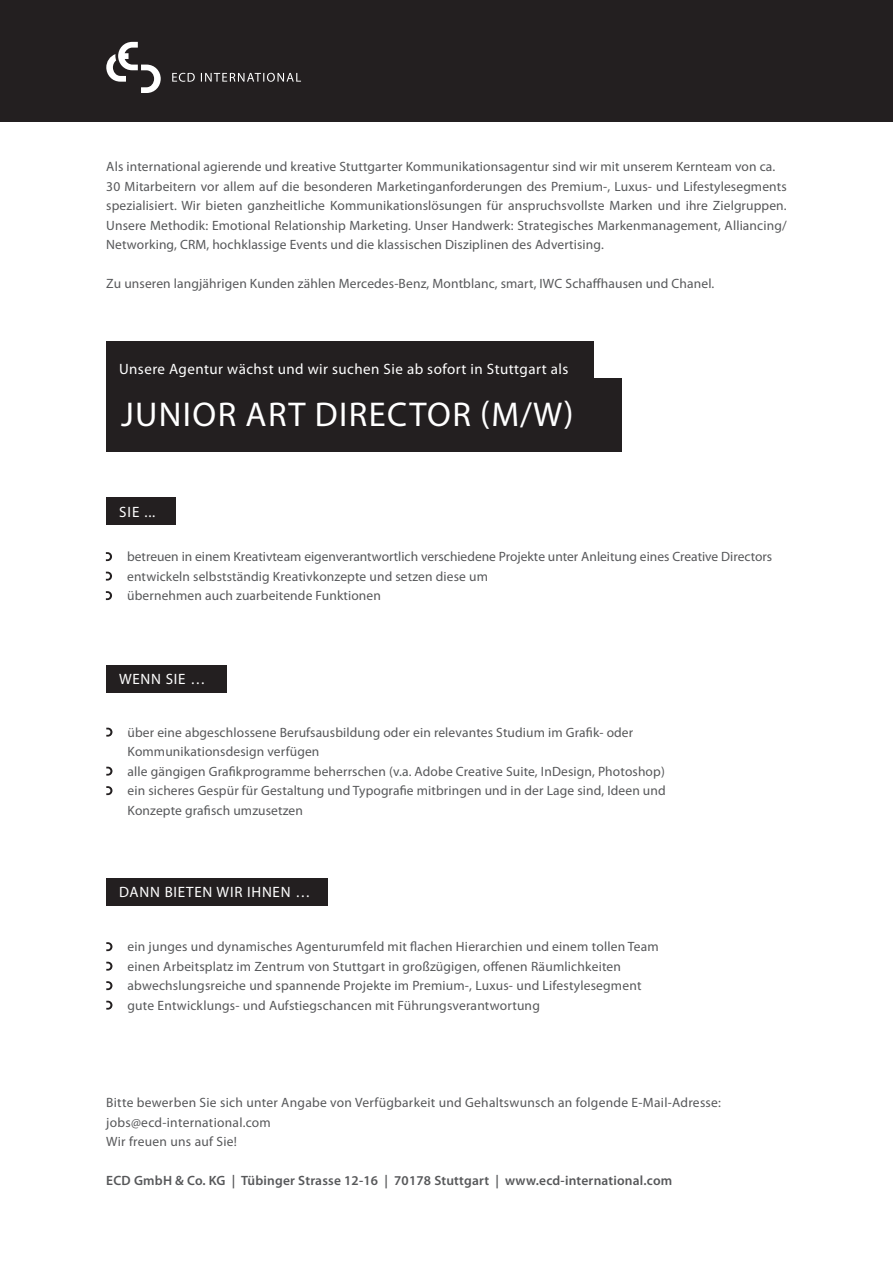
<style>
.page{position:relative;width:893px;height:1263px;background:#fff}
.page>*{position:absolute;margin:0;border:0;box-sizing:border-box;transform-origin:0 0}
.t1{font:34.5px "Myriad Pro";letter-spacing:.04em;color:#fff}
.t2{font:15px "Myriad Pro";letter-spacing:.03em;color:#fff}
.t3{font:15px "Myriad Pro";letter-spacing:.05em;color:#fff}
.t4{font:13.5px/19.5px "Myriad Pro";letter-spacing:.01em;color:#57585a}
.t5{font:600 13.5px "Myriad Pro";letter-spacing:.015em;color:#57585a}
</style>
<div class="page">
<div style="left:0;top:0;width:893px;height:121px;background:#231f20"></div>
<svg style="left:106px;top:552px;width:6px;height:9px"></svg>
<svg style="left:106px;top:572px;width:6px;height:9px"></svg>
<svg style="left:106px;top:591px;width:6px;height:9px"></svg>
<svg style="left:106px;top:728px;width:6px;height:9px"></svg>
<svg style="left:106px;top:767px;width:6px;height:9px"></svg>
<svg style="left:106px;top:786px;width:6px;height:9px"></svg>
<div style="left:106px;top:665px;width:120px;height:27px;background:#231f20"></div>
<svg style="left:106px;top:942px;width:6px;height:9px"></svg>
<svg style="left:106px;top:962px;width:6px;height:9px"></svg>
<svg style="left:106px;top:981px;width:6px;height:9px"></svg>
<svg style="left:106px;top:1001px;width:6px;height:9px"></svg>
<div style="left:106px;top:878px;width:222px;height:27px;background:#231f20"></div>
<div style="left:106px;top:341px;width:488px;height:42px;background:#231f20"></div>
<div style="left:106px;top:378px;width:516px;height:74px;background:#231f20"></div>
<svg style="left:106px;top:42px;width:195px;height:51px"></svg>
<div style="left:106px;top:497px;width:70px;height:28px;background:#231f20"></div>
<p class="t4" style="left:106px;top:157px;width:670px">Als international agierende und kreative Stuttgarter Kommunikationsagentur sind wir mit unserem Kernteam von ca.</p>
<p class="t4" style="left:106px;top:176px;width:682px;text-align:justify">30 Mitarbeitern vor allem auf die besonderen Marketinganforderungen des Premium-, Luxus- und Lifestylesegments spezialisiert. Wir bieten ganzheitliche Kommunikationslösungen für anspruchsvollste Marken und ihre Zielgruppen.<br>Unsere Methodik: Emotional Relationship Marketing. Unser Handwerk: Strategisches Markenmanagement, Alliancing/ Networking, CRM, hochklassige Events und die klassischen Disziplinen des Advertising.</p>
<p class="t4" style="left:106px;top:274px;width:610px">Zu unseren langjährigen Kunden zählen Mercedes-Benz, Montblanc, smart, IWC Schaffhausen und Chanel.</p>
<p class="t2" style="left:119px;top:360px;width:451px">Unsere Agentur wächst und wir suchen Sie ab sofort in Stuttgart als</p>
<p class="t1" style="left:121px;top:395px;width:454px">JUNIOR ART DIRECTOR (M/W)</p>
<p class="t2" style="left:119px;top:503px;width:38px">SIE ...</p>
<p class="t4" style="left:127px;top:547px;width:647px">betreuen in einem Kreativteam eigenverantwortlich verschiedene Projekte unter Anleitung eines Creative Directors</p>
<p class="t4" style="left:127px;top:566px;width:362px">entwickeln selbstständig Kreativkonzepte und setzen diese um</p>
<p class="t4" style="left:127px;top:586px;width:255px">übernehmen auch zuarbeitende Funktionen</p>
<p class="t2" style="left:119px;top:671px;width:88px">WENN SIE …</p>
<p class="t4" style="left:128px;top:722px;width:507px">über eine abgeschlossene Berufsausbildung oder ein relevantes Studium im Grafik- oder<br>Kommunikationsdesign verfügen</p>
<p class="t4" style="left:128px;top:761px;width:539px">alle gängigen Grafikprogramme beherrschen (v.a. Adobe Creative Suite, InDesign, Photoshop)</p>
<p class="t4" style="left:128px;top:781px;width:540px">ein sicheres Gespür für Gestaltung und Typografie mitbringen und in der Lage sind, Ideen und<br>Konzepte grafisch umzusetzen</p>
<p class="t3" style="left:119px;top:884px;width:193px">DANN BIETEN WIR IHNEN …</p>
<p class="t4" style="left:128px;top:937px;width:533px">ein junges und dynamisches Agenturumfeld mit flachen Hierarchien und einem tollen Team</p>
<p class="t4" style="left:128px;top:956px;width:495px">einen Arbeitsplatz im Zentrum von Stuttgart in großzügigen, offenen Räumlichkeiten</p>
<p class="t4" style="left:128px;top:976px;width:515px">abwechslungsreiche und spannende Projekte im Premium-, Luxus- und Lifestylesegment</p>
<p class="t4" style="left:128px;top:995px;width:414px">gute Entwicklungs- und Aufstiegschancen mit Führungsverantwortung</p>
<p class="t4" style="left:106px;top:1093px;width:616px">Bitte bewerben Sie sich unter Angabe von Verfügbarkeit und Gehaltswunsch an folgende E-Mail-Adresse:</p>
<p class="t4" style="left:106px;top:1112px;width:166px">jobs@ecd-international.com</p>
<p class="t4" style="left:106px;top:1132px;width:132px">Wir freuen uns auf Sie!</p>
<p class="t5" style="left:106px;top:1172px;width:567px">ECD GmbH &amp; Co. KG | Tübinger Strasse 12-16 | 70178 Stuttgart | www.ecd-international.com</p>
</div>
